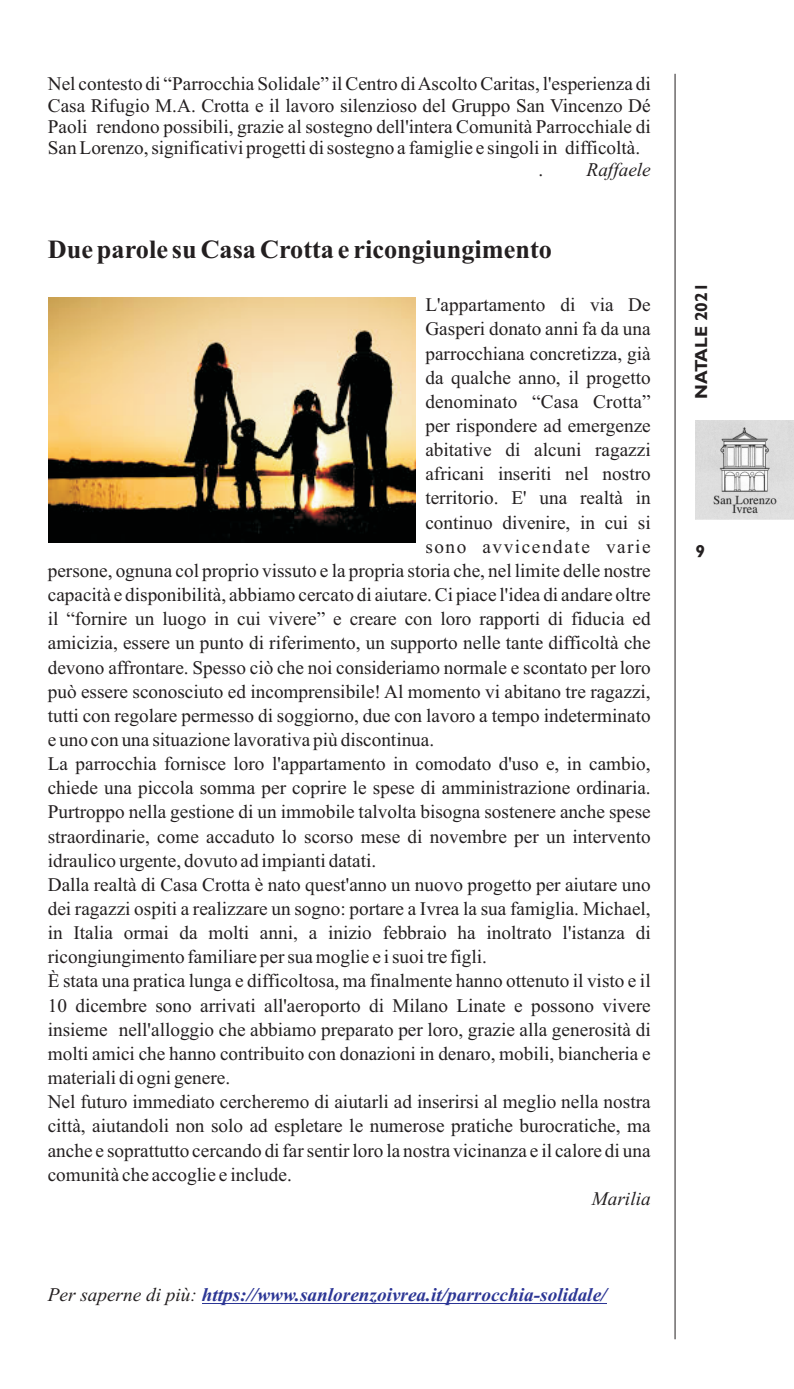
<style>
.page{position:relative;width:794px;height:1389px;background:#fff}
.page>*{position:absolute;margin:0;border:0;box-sizing:border-box;transform-origin:0 0}
.t1{font:700 26.25px "Times New Roman";color:#231f20}
.t2{font:19.25px "Times New Roman";color:#231f20}
.t3{font:italic 700 19.25px "Times New Roman";color:#2c3695}
.t4{font:19.25px "Times New Roman";letter-spacing:.08em;color:#231f20}
.t5{font:italic 19.25px "Times New Roman";color:#231f20}
.t6{font:700 17.5px "Gill Sans";color:#231f20}
.s1{font-weight:400;color:#231f20}
</style>
<div class="page">
<hr style="left:674px;top:74px;width:1px;height:1265px;background:#231f20">
<img style="left:695px;top:421px;width:99px;height:99px">
<hr style="left:202px;top:1303px;width:404px;height:1px;background:#2c3695">
<img style="left:48px;top:298px;width:367px;height:244px">
<p class="t2" style="left:48px;top:77px;width:604px">Nel contesto di “Parrocchia Solidale” il Centro di Ascolto Caritas, l'esperienza di</p>
<p class="t2" style="left:48px;top:98px;width:604px">Casa Rifugio M.A. Crotta e il lavoro silenzioso del Gruppo San Vincenzo Dé</p>
<p class="t2" style="left:48px;top:120px;width:604px">Paoli rendono possibili, grazie al sostegno dell'intera Comunità Parrocchiale di</p>
<p class="t2" style="left:48px;top:141px;width:594px">San Lorenzo, significativi progetti di sostegno a famiglie e singoli in difficoltà.</p>
<p class="t2" style="left:538px;top:162px;width:6px">.</p>
<p class="t5" style="left:586px;top:162px;width:66px">Raffaele</p>
<h1 class="t1" style="left:48px;top:240px;width:505px">Due parole su Casa Crotta e ricongiungimento</h1>
<p class="t2" style="left:425px;top:298px;width:227px">L'appartamento di via De</p>
<p class="t2" style="left:425px;top:322px;width:227px">Gasperi donato anni fa da una</p>
<p class="t2" style="left:425px;top:346px;width:227px">parrocchiana concretizza, già</p>
<p class="t2" style="left:425px;top:370px;width:227px">da qualche anno, il progetto</p>
<p class="t2" style="left:425px;top:395px;width:227px">denominato “Casa Crotta”</p>
<p class="t2" style="left:425px;top:419px;width:227px">per rispondere ad emergenze</p>
<p class="t2" style="left:425px;top:443px;width:227px">abitative di alcuni ragazzi</p>
<p class="t2" style="left:425px;top:467px;width:227px">africani inseriti nel nostro</p>
<p class="t2" style="left:425px;top:491px;width:227px">territorio. E' una realtà in</p>
<p class="t2" style="left:425px;top:515px;width:227px">continuo divenire, in cui si</p>
<p class="t4" style="left:425px;top:539px;width:227px">sono avvicendate varie</p>
<p class="t2" style="left:48px;top:564px;width:604px">persone, ognuna col proprio vissuto e la propria storia che, nel limite delle nostre</p>
<p class="t2" style="left:48px;top:588px;width:604px">capacità e disponibilità, abbiamo cercato di aiutare. Ci piace l'idea di andare oltre</p>
<p class="t2" style="left:48px;top:612px;width:604px">il “fornire un luogo in cui vivere” e creare con loro rapporti di fiducia ed</p>
<p class="t2" style="left:48px;top:636px;width:604px">amicizia, essere un punto di riferimento, un supporto nelle tante difficoltà che</p>
<p class="t2" style="left:48px;top:660px;width:604px">devono affrontare. Spesso ciò che noi consideriamo normale e scontato per loro</p>
<p class="t2" style="left:48px;top:684px;width:604px">può essere sconosciuto ed incomprensibile! Al momento vi abitano tre ragazzi,</p>
<p class="t2" style="left:48px;top:708px;width:604px">tutti con regolare permesso di soggiorno, due con lavoro a tempo indeterminato</p>
<p class="t2" style="left:48px;top:733px;width:388px">e uno con una situazione lavorativa più discontinua.</p>
<p class="t2" style="left:48px;top:757px;width:604px">La parrocchia fornisce loro l'appartamento in comodato d'uso e, in cambio,</p>
<p class="t2" style="left:48px;top:781px;width:604px">chiede una piccola somma per coprire le spese di amministrazione ordinaria.</p>
<p class="t2" style="left:48px;top:805px;width:604px">Purtroppo nella gestione di un immobile talvolta bisogna sostenere anche spese</p>
<p class="t2" style="left:48px;top:829px;width:604px">straordinarie, come accaduto lo scorso mese di novembre per un intervento</p>
<p class="t2" style="left:48px;top:853px;width:330px">idraulico urgente, dovuto ad impianti datati.</p>
<p class="t2" style="left:48px;top:877px;width:604px">Dalla realtà di Casa Crotta è nato quest'anno un nuovo progetto per aiutare uno</p>
<p class="t2" style="left:48px;top:902px;width:604px">dei ragazzi ospiti a realizzare un sogno: portare a Ivrea la sua famiglia. Michael,</p>
<p class="t2" style="left:48px;top:926px;width:604px">in Italia ormai da molti anni, a inizio febbraio ha inoltrato l'istanza di</p>
<p class="t2" style="left:48px;top:950px;width:441px">ricongiungimento familiare per sua moglie e i suoi tre figli.</p>
<p class="t2" style="left:48px;top:974px;width:604px">È stata una pratica lunga e difficoltosa, ma finalmente hanno ottenuto il visto e il</p>
<p class="t2" style="left:48px;top:998px;width:604px">10 dicembre sono arrivati all'aeroporto di Milano Linate e possono vivere</p>
<p class="t2" style="left:48px;top:1022px;width:604px">insieme nell'alloggio che abbiamo preparato per loro, grazie alla generosità di</p>
<p class="t2" style="left:48px;top:1047px;width:604px">molti amici che hanno contribuito con donazioni in denaro, mobili, biancheria e</p>
<p class="t2" style="left:48px;top:1071px;width:184px">materiali di ogni genere.</p>
<p class="t2" style="left:48px;top:1095px;width:604px">Nel futuro immediato cercheremo di aiutarli ad inserirsi al meglio nella nostra</p>
<p class="t2" style="left:48px;top:1119px;width:604px">città, aiutandoli non solo ad espletare le numerose pratiche burocratiche, ma</p>
<p class="t2" style="left:48px;top:1143px;width:604px">anche e soprattutto cercando di far sentir loro la nostra vicinanza e il calore di una</p>
<p class="t2" style="left:48px;top:1167px;width:246px">comunità che accoglie e include.</p>
<p class="t5" style="left:592px;top:1191px;width:60px">Marilia</p>
<p class="t3" style="left:48px;top:1288px;width:560px"><span class="s1">Per saperne di più:</span> https://www.sanlorenzoivrea.it/parrocchia-solidale/</p>
<p class="t6" style="left:695px;top:399px;width:117px;rotate:-90deg">NATALE 2021</p>
<p class="t6" style="left:695px;top:545px;width:11px">9</p>
</div>
